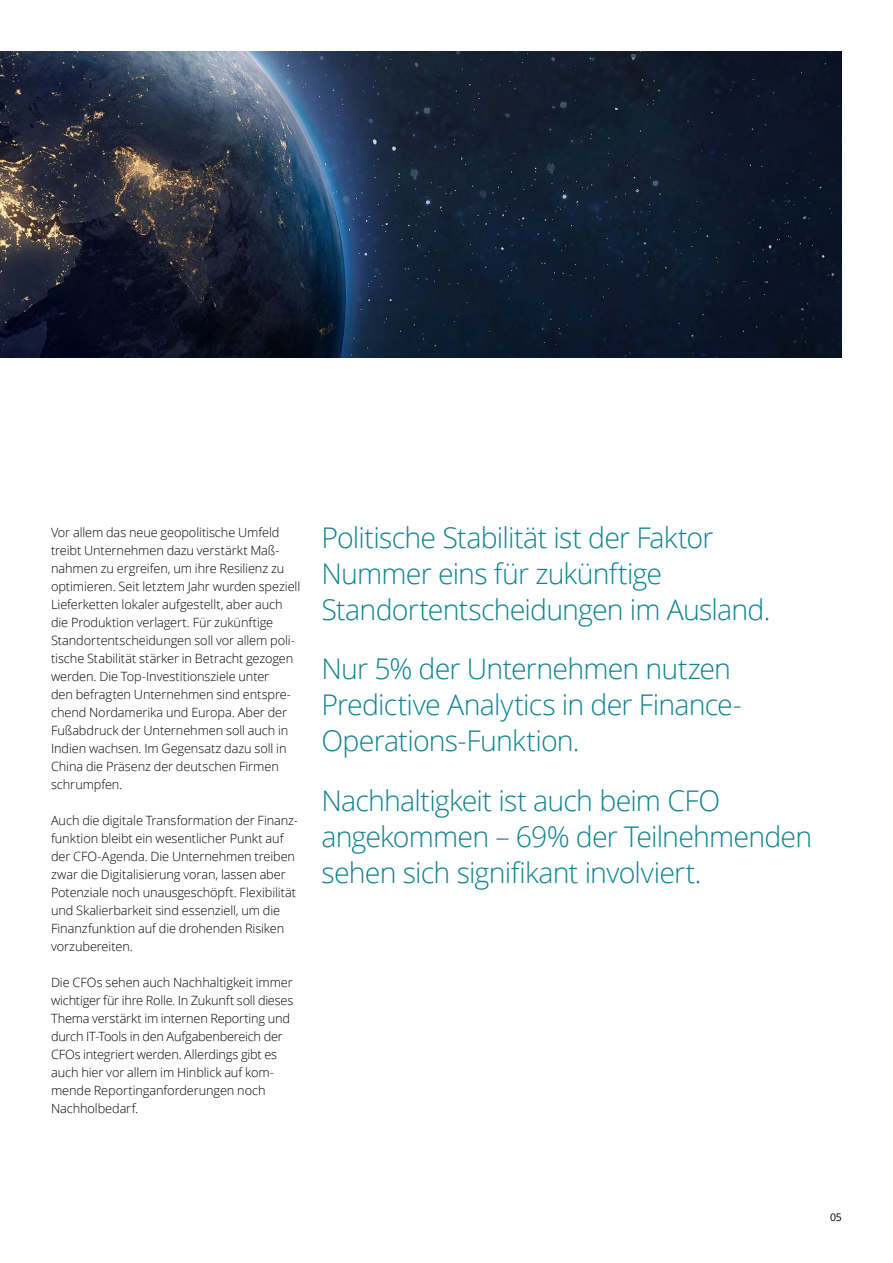
<style>
.page{position:relative;width:893px;height:1263px;background:#fff}
.page>*{position:absolute;margin:0;border:0;box-sizing:border-box;transform-origin:0 0}
.t1{font:300 28.5px/36px "Open Sans";letter-spacing:-.03em;color:#0e8390}
.t2{font:300 12.75px/18px "Open Sans";letter-spacing:-.01em;color:#000}
.t3{font:10.5px "Open Sans";color:#000}
</style>
<div class="page">
<img style="left:0;top:51px;width:842px;height:306px">
<p class="t2" style="left:51px;top:523px;width:251px">Vor allem das neue geopolitische Umfeld treibt Unternehmen dazu verstärkt Maß&shy;nahmen zu ergreifen, um ihre Resilienz zu optimieren. Seit letztem Jahr wurden speziell Lieferketten lokaler aufgestellt, aber auch die Produktion verlagert. Fü r zukü nftige Standortentscheidungen soll vor allem poli&shy;tische Stabilität stärker in Betracht gezogen werden. Die Top-Investitionsziele unter<br>den befragten Unternehmen sind entspre&shy;chend Nordamerika und Europa. Aber der Fußabdruck der Unternehmen soll auch in Indien wachsen. Im Gegensatz dazu soll in China die Präsenz der deutschen Firmen schrumpfen.</p>
<p class="t2" style="left:51px;top:811px;width:248px">Auch die digitale Transformation der Finanz&shy;funktion bleibt ein wesentlicher Punkt auf der CFO-Agenda. Die Unternehmen treiben zwar die Digitalisierung voran, lassen aber Potenziale noch unausgeschöpft. Flexibilität und Skalierbarkeit sind essenziell, um die Finanzfunktion auf die drohenden Risiken vorzubereiten.</p>
<p class="t2" style="left:51px;top:973px;width:244px">Die CFOs sehen auch Nachhaltigkeit immer wichtiger fü r ihre Rolle. In Zukunft soll dieses Thema verstärkt im internen Reporting und durch IT-Tools in den Aufgabenbereich der CFOs integriert werden. Allerdings gibt es auch hier vor allem im Hinblick auf kom&shy;mende Reportinganforderungen noch Nachholbedarf.</p>
<h1 class="t1" style="left:321px;top:519px;width:451px">Politische Stabilität ist der Faktor<br>Nummer eins fü r zukü nftige<br>Standortentscheidungen im Ausland.</h1>
<h1 class="t1" style="left:321px;top:650px;width:422px">Nur 5% der Unternehmen nutzen<br>Predictive Analytics in der Finance-<br>Operations-Funktion.</h1>
<h1 class="t1" style="left:321px;top:782px;width:492px">Nachhaltigkeit ist auch beim CFO angekommen – 69% der Teilnehmenden sehen sich signifikant involviert.</h1>
<p class="t3" style="left:830px;top:1210px;width:13px">05</p>
</div>
